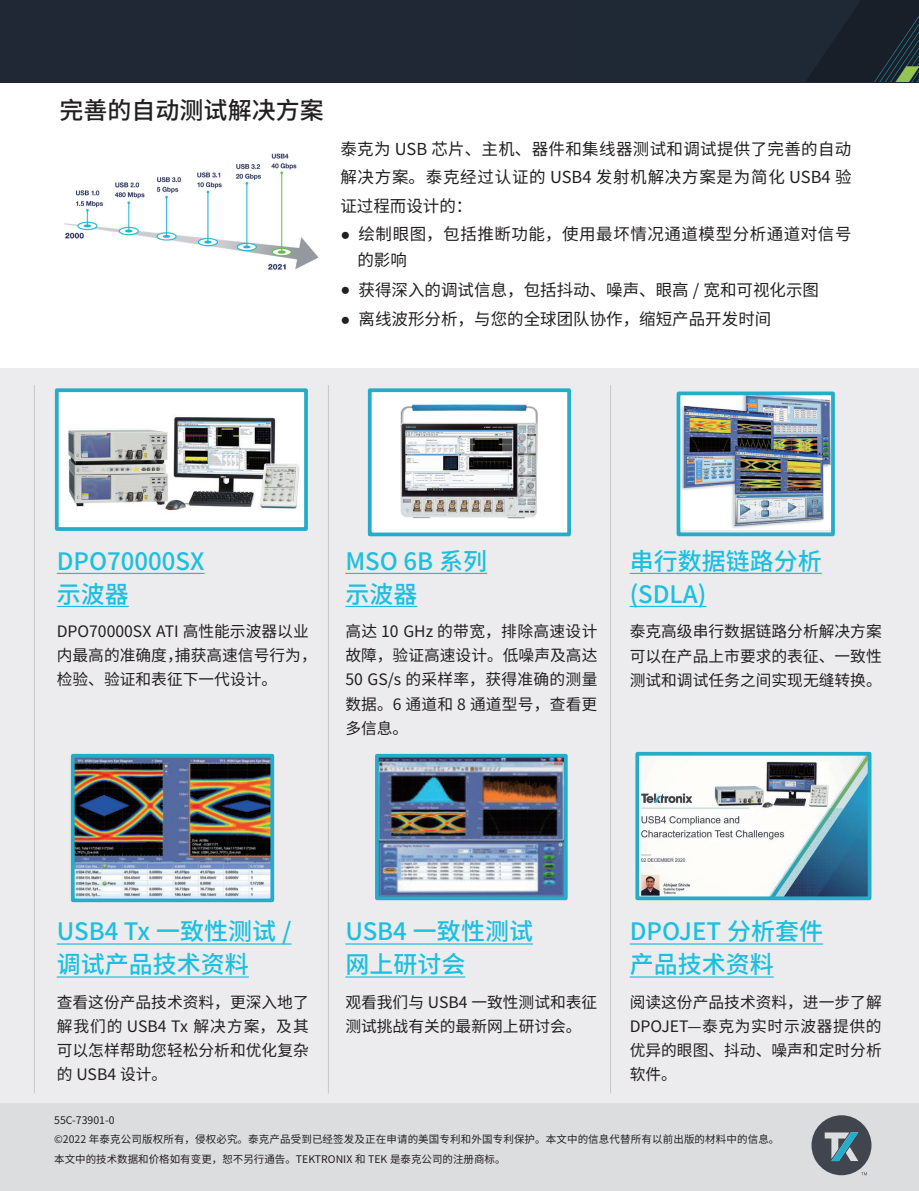
<style>
.page{position:relative;width:919px;height:1191px;background:#fff}
.page>*{position:absolute;margin:0;border:0;box-sizing:border-box;transform-origin:0 0}
.t1{font:500 24px/33px "Source Han Sans CN";color:#1cbfdf}
.t2{font:500 24px "Source Han Sans CN";color:#231f20}
.t3{font:16.5px/28.5px "Source Han Sans CN";color:#231f20;text-align:justify}
.t4{font:16.5px/25.5px "Source Han Sans CN";letter-spacing:.035em;color:#231f20}
.t5{font:15.75px/24px "Source Han Sans CN";color:#231f20;text-align:justify}
.t6{font:10.5px/19.5px "Source Han Sans CN";letter-spacing:.01em;color:#231f20}
.s1{font-family:"Arial Narrow"}
</style>
<div class="page">
<div style="left:0;top:368px;width:918px;height:738px;background:#ececee"></div>
<div style="left:0;top:1103px;width:918px;height:88px;background:#dcdddf"></div>
<div style="left:0;top:0;width:918px;height:82px;background:#202835"></div>
<img style="left:806px;top:0;width:112px;height:82px">
<svg style="left:811px;top:1115px;width:60px;height:60px"></svg>
<hr style="left:34px;top:385px;width:1px;height:708px;background:#c7c8ca">
<hr style="left:328px;top:385px;width:1px;height:708px;background:#c7c8ca">
<hr style="left:610px;top:385px;width:1px;height:708px;background:#c7c8ca">
<hr style="left:57px;top:573px;width:147px;height:1px;background:#1cbfdf">
<hr style="left:57px;top:606px;width:72px;height:1px;background:#1cbfdf">
<hr style="left:57px;top:943px;width:234px;height:1px;background:#1cbfdf">
<hr style="left:57px;top:976px;width:192px;height:1px;background:#1cbfdf">
<hr style="left:345px;top:573px;width:142px;height:1px;background:#1cbfdf">
<hr style="left:345px;top:606px;width:72px;height:1px;background:#1cbfdf">
<hr style="left:345px;top:943px;width:188px;height:1px;background:#1cbfdf">
<hr style="left:345px;top:976px;width:120px;height:1px;background:#1cbfdf">
<hr style="left:629px;top:573px;width:192px;height:1px;background:#1cbfdf">
<hr style="left:629px;top:606px;width:77px;height:1px;background:#1cbfdf">
<hr style="left:629px;top:943px;width:194px;height:1px;background:#1cbfdf">
<hr style="left:629px;top:976px;width:144px;height:1px;background:#1cbfdf">
<img style="left:64px;top:153px;width:255px;height:117px">
<img style="left:60px;top:393px;width:243px;height:133px">
<div style="left:55px;top:388px;width:253px;height:143px;border:4px solid #24acc9"></div>
<img style="left:373px;top:393px;width:193px;height:138px">
<div style="left:368px;top:388px;width:203px;height:148px;border:4px solid #24acc9"></div>
<img style="left:681px;top:396px;width:148px;height:133px">
<div style="left:676px;top:391px;width:158px;height:145px;border:4px solid #24acc9"></div>
<img style="left:76px;top:759px;width:193px;height:138px">
<div style="left:71px;top:754px;width:203px;height:148px;border:4px solid #24acc9"></div>
<img style="left:380px;top:759px;width:182px;height:136px">
<div style="left:375px;top:754px;width:192px;height:146px;border:4px solid #24acc9"></div>
<img style="left:640px;top:757px;width:226px;height:138px">
<div style="left:635px;top:752px;width:236px;height:148px;border:4px solid #24acc9"></div>
<h1 class="t2" style="left:60px;top:97px;width:265px">完善的自动测试解决方案</h1>
<p class="t3" style="left:340px;top:135px;width:512px">泰克为 USB 芯片、主机、器件和集线器测试和调试提供了完善的自动解决方案。泰克经过认证的 USB4 发射机解决方案是为简化 USB4 验证过程而设计的：</p>
<p class="t4" style="left:357px;top:222px;width:495px;text-indent:-17px"><span class="s1">●</span> 绘制眼图，包括推断功能，使用最坏情况通道模型分析通道对信号的影响</p>
<p class="t3" style="left:340px;top:276px;width:480px"><span class="s1">●</span> 获得深入的调试信息，包括抖动、噪声、眼高 / 宽和可视化示图</p>
<p class="t3" style="left:340px;top:305px;width:432px"><span class="s1">●</span> 离线波形分析，与您的全球团队协作，缩短产品开发时间</p>
<h1 class="t1" style="left:57px;top:545px;width:149px">DPO70000SX示波器</h1>
<p class="t5" style="left:57px;top:620px;width:261px;text-align:left">DPO70000SX ATI 高性能示波器以业内最高的准确度，捕获高速信号行为，检验、验证和表征下一代设计。</p>
<h1 class="t1" style="left:345px;top:545px;width:143px">MSO 6B 系列示波器</h1>
<p class="t5" style="left:345px;top:620px;width:253px">高达 10 GHz 的带宽，排除高速设计故障，验证高速设计。低噪声及高达50 GS/s 的采样率，获得准确的测量数据。6 通道和 8 通道型号，查看更多信息。</p>
<h1 class="t1" style="left:629px;top:545px;width:193px">串行数据链路分析(SDLA)</h1>
<p class="t5" style="left:629px;top:620px;width:253px">泰克高级串行数据链路分析解决方案可以在产品上市要求的表征、一致性测试和调试任务之间实现无缝转换。</p>
<h1 class="t1" style="left:57px;top:915px;width:236px">USB4 Tx 一致性测试 /调试产品技术资料</h1>
<p class="t5" style="left:57px;top:990px;width:254px">查看这份产品技术资料，更深入地了解我们的 USB4 Tx 解决方案，及其可以怎样帮助您轻松分析和优化复杂的 USB4 设计。</p>
<h1 class="t1" style="left:345px;top:915px;width:189px">USB4 一致性测试网上研讨会</h1>
<p class="t5" style="left:345px;top:990px;width:253px">观看我们与 USB4 一致性测试和表征测试挑战有关的最新网上研讨会。</p>
<h1 class="t1" style="left:629px;top:915px;width:195px">DPOJET 分析套件产品技术资料</h1>
<p class="t5" style="left:629px;top:990px;width:253px">阅读这份产品技术资料，进一步了解DPOJET—泰克为实时示波器提供的优异的眼图、抖动、噪声和定时分析软件。</p>
<p class="t6" style="left:54px;top:1110px;width:726px">55C-73901-0<br>©2022 年泰克公司版权所有，侵权必究。泰克产品受到已经签发及正在申请的美国专利和外国专利保护。本文中的信息代替所有以前出版的材料中的信息。本文中的技术数据和价格如有变更，恕不另行通告。TEKTRONIX 和 TEK 是泰克公司的注册商标。</p>
</div>
